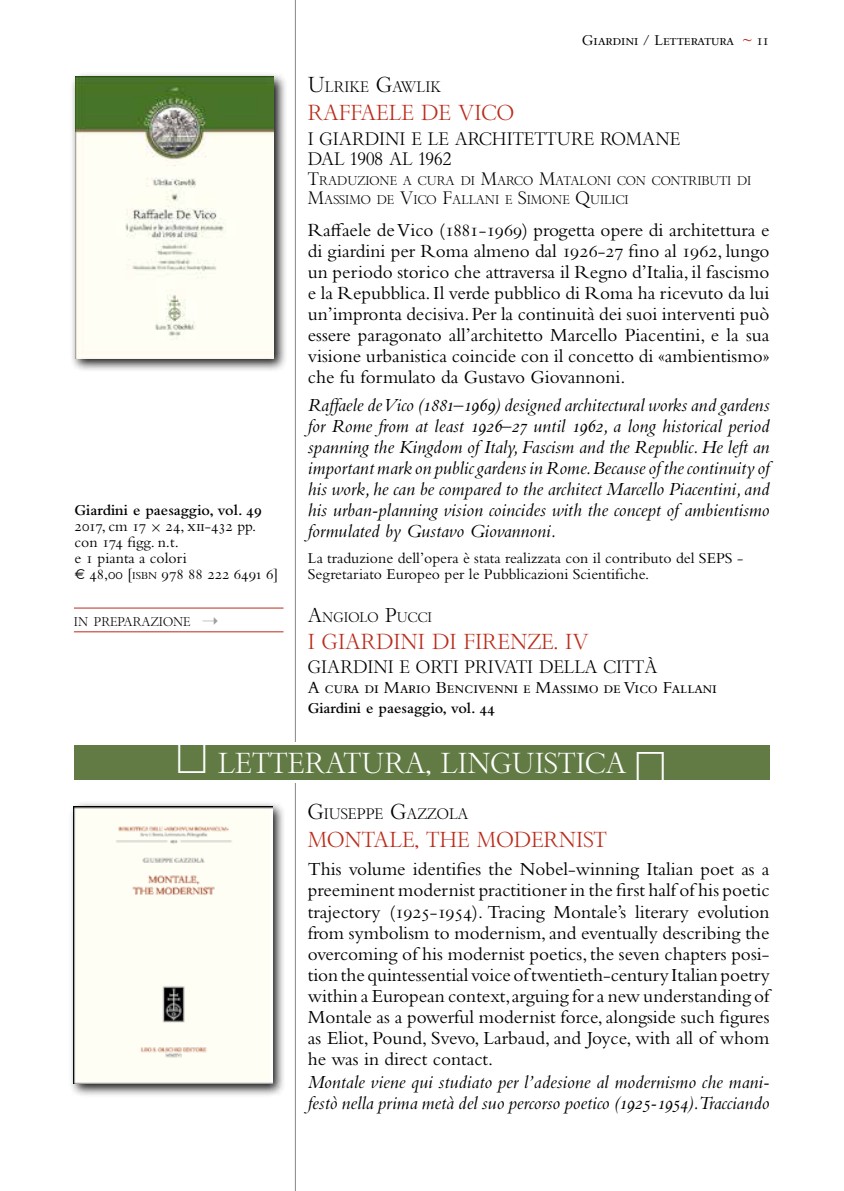
<style>
.page{position:relative;width:844px;height:1191px;background:#fff}
.page>*{position:absolute;margin:0;border:0;box-sizing:border-box;transform-origin:0 0}
.t1{font:38.5px "Fleurons";color:#fff}
.t2{font:28px "Bembo Titling MT Std";color:#fff}
.t3{font:21px "Bembo Titling MT Std";color:#ba2c1b}
.t4{font:19.25px/21px "Bembo Std";color:#000;text-align:justify}
.t5{font:italic 19.25px/21px "Bembo Std";color:#000;text-align:justify}
.t6{font:17.5px/20.1px "Bembo Titling MT Std";color:#000}
.t7{font:17.5px "Bembo Std";letter-spacing:-.02em;color:#000}
.t8{font:15.75px/15.8px "Bembo Std";color:#000}
.t9{font:600 15.75px "Bembo Std";color:#000}
.t10{font:15.75px "Bembo Cost";color:#000}
.t11{font:15.75px "Bembo Std";letter-spacing:-.02em;color:#000}
.t12{font:14.7px "Bembo Titling MT Std";color:#000}
.t13{font:13.47px "Bembo Titling MT Std";color:#000}
.t14{font:12.25px/19.2px "Bembo Titling MT Std";color:#000}
.s1{font-size:11.03px}
.s2{color:#9c9e9f}
.s3{color:#ba2c1b}
.s4{font-size:21px}
.s5{font-size:17.5px}
.s6{font-size:19.25px}
.s7{font-family:"Fleurons";font-size:38.5px}
</style>
<div class="page">
<hr style="left:295px;top:0;width:1px;height:1191px;background:#87888a">
<div style="left:70px;top:72px;width:217px;height:300px;background:#000;opacity:.91"></div>
<img style="left:75px;top:77px;width:198px;height:281px">
<hr style="left:74px;top:608px;width:209px;height:1px;background:#ba2c1b">
<hr style="left:74px;top:631px;width:209px;height:1px;background:#ba2c1b">
<div style="left:69px;top:801px;width:217px;height:296px;background:#000;opacity:.91"></div>
<img style="left:74px;top:806px;width:198px;height:277px">
<div style="left:291px;top:742px;width:7px;height:40px;background:#fff"></div>
<div style="left:74px;top:745px;width:695px;height:35px;background:#627b44"></div>
<p class="t9" style="left:75px;top:501px;width:189px">Giardini e paesaggio, vol. 49</p>
<p class="t8" style="left:74px;top:518px;width:183px">2017, cm 17 × 24, xii-432 pp. con 174 figg. n.t.<br>e 1 pianta a colori</p>
<p class="t10" style="left:74px;top:564px;width:205px">√ 48,00 [<span class="s1">isbn</span> 978 88 222 6491 6]</p>
<p class="t14" style="left:74px;top:611px;width:146px">IN PREPARAZIONE <span class="s2">➝</span></p>
<p class="t11" style="left:581px;top:31px;width:189px">Giardini / Letteratura <span class="s3">~</span> 11</p>
<p class="t12" style="left:308px;top:78px;width:135px"><span class="s4">U</span>LRIKE <span class="s4">G</span>AWLIK</p>
<p class="t3" style="left:308px;top:100px;width:208px">RAFFAELE DE VICO</p>
<p class="t6" style="left:308px;top:129px;width:374px">I GIARDINI E LE ARCHITETTURE ROMANE<br>DAL 1908 AL 1962</p>
<p class="t14" style="left:308px;top:171px;width:445px"><span class="s5">T</span>RADUZIONE A CURA DI <span class="s5">M</span>ARCO <span class="s5">M</span>ATALONI CON CONTRIBUTI DI<br><span class="s5">M</span>ASSIMO DE <span class="s5">V</span>ICO <span class="s5">F</span>ALLANI E <span class="s5">S</span>IMONE <span class="s5">Q</span>UILICI</p>
<p class="t4" style="left:308px;top:219px;width:463px">Raffaele de Vico (1881-1969) progetta opere di architettura e di giardini per Roma almeno dal 1926-27 fino al 1962, lungo un periodo storico che attraversa il Regno d’Italia, il fascismo e la Repubblica. Il verde pubblico di Roma ha ricevuto da lui un’impronta decisiva. Per la continuità dei suoi interventi può essere paragonato all’architetto Marcello Piacentini, e la sua visione urbanistica coincide con il concetto di «ambientismo» che fu formulato da Gustavo Giovannoni.</p>
<p class="t5" style="left:308px;top:394px;width:463px">Raffaele de Vico (1881–1969) designed architectural works and gardens for Rome from at least 1926–27 until 1962, a long historical period spanning the Kingdom of Italy, Fascism and the Republic. He left an important mark on public gardens in Rome. Because of the continuity of his work, he can be compared to the architect Marcello Piacentini, and his urban-planning vision coincides with the concept of ambientismo formulated by Gustavo Giovannoni.</p>
<p class="t8" style="left:308px;top:550px;width:437px">La traduzione dell’opera è stata realizzata con il contributo del SEPS -<br>Segretariato Europeo per le Pubblicazioni Scientifiche.</p>
<p class="t13" style="left:308px;top:609px;width:126px"><span class="s6">A</span>NGIOLO <span class="s6">P</span>UCCI</p>
<p class="t3" style="left:308px;top:628px;width:282px">I GIARDINI DI FIRENZE. IV</p>
<p class="t6" style="left:308px;top:656px;width:351px">GIARDINI E ORTI PRIVATI DELLA CITTÀ</p>
<p class="t7" style="left:308px;top:677px;width:410px">A cura di Mario Bencivenni e Massimo de Vico Fallani</p>
<p class="t9" style="left:308px;top:699px;width:188px">Giardini e paesaggio, vol. 44</p>
<h2 class="t2" style="left:176px;top:745px;width:451px"><span class="s7">)</span> LETTERATURA, LINGUISTICA</h2>
<h1 class="t1" style="left:665px;top:787px;width:32px;rotate:-180deg">)</h1>
<p class="t12" style="left:308px;top:805px;width:162px"><span class="s4">G</span>IUSEPPE <span class="s4">G</span>AZZOLA</p>
<p class="t3" style="left:308px;top:827px;width:300px">MONTALE, THE MODERNIST</p>
<p class="t4" style="left:308px;top:858px;width:463px;text-align:left">This volume identifies the Nobel-winning Italian poet as a preeminent modernist practitioner in the first half of his poetic trajectory (1925-1954). Tracing Montale’s literary evolution from symbolism to modernism, and eventually describing the overcoming of his modernist poetics, the seven chapters posi&shy;tion the quintessential voice of twentieth-century Italian poetry within a European context, arguing for a new understanding of Montale as a powerful modernist force, alongside such figures as Eliot, Pound, Svevo, Larbaud, and Joyce, with all of whom he was in direct contact.</p>
<p class="t5" style="left:308px;top:1071px;width:463px">Montale viene qui studiato per l’adesione al modernismo che mani&shy;festò nella prima metà del suo percorso poetico (1925-1954). Tracciando</p>
</div>
